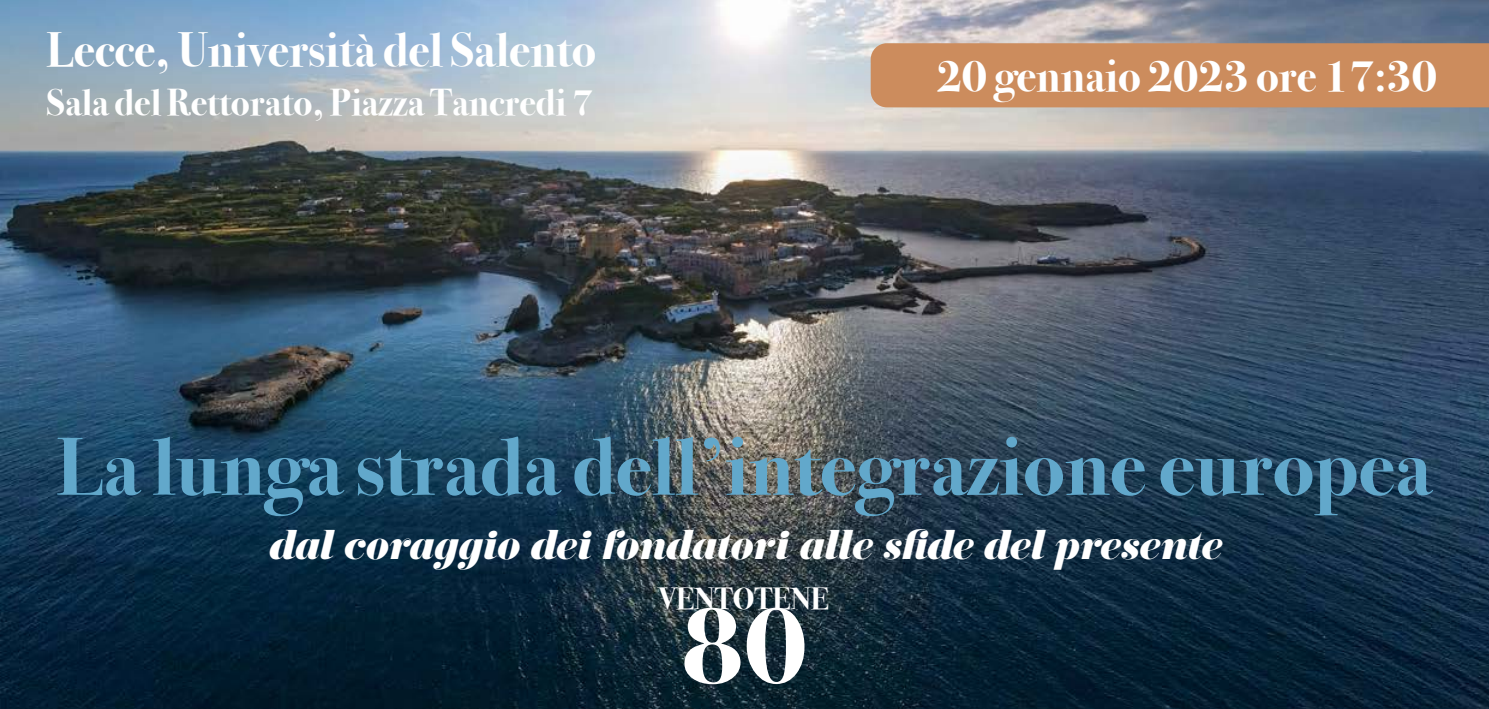
<style>
.page{position:relative;width:1489px;height:709px;background:#fff}
.page>*{position:absolute;margin:0;border:0;box-sizing:border-box;transform-origin:0 0}
.t1{font:700 112.25px "Bodoni Svty Two ITCTT";color:#fff}
.t2{font:700 82.5px "Bodoni Svty Two ITCTT";color:#62a8cb}
.t3{font:700 48px "Bodoni Svty Two ITCTT";color:#fff}
.t4{font:700 45px "Bodoni Svty Two ITCTT";color:#fff}
.t5{font:700 37.5px "Bodoni Svty Two ITCTT";color:#fff}
.t6{font:italic 36.5px "Eloquent JF Pro";color:#fff}
.t7{font:700 30.75px "Bodoni Svty Two ITCTT";color:#fff}
</style>
<div class="page">
<img style="left:0;top:0;width:1488px;height:709px">
<div style="left:870px;top:43px;width:618px;height:64px;background:#cc8c5d"></div>
<p class="t3" style="left:47px;top:10px;width:551px">Lecce, Università del Salento</p>
<p class="t5" style="left:47px;top:72px;width:548px">Sala del Rettorato, Piazza Tancredi 7</p>
<p class="t4" style="left:936px;top:39px;width:502px">20 gennaio 2023 ore 17:30</p>
<p class="t2" style="left:56px;top:398px;width:1376px">La lunga strada dell’integrazione europea</p>
<p class="t6" style="left:267px;top:524px;width:954px">dal coraggio dei fondatori alle sfide del presente</p>
<p class="t7" style="left:659px;top:573px;width:172px">VENTOTENE</p>
<p class="t1" style="left:680px;top:552px;width:128px">80</p>
</div>
